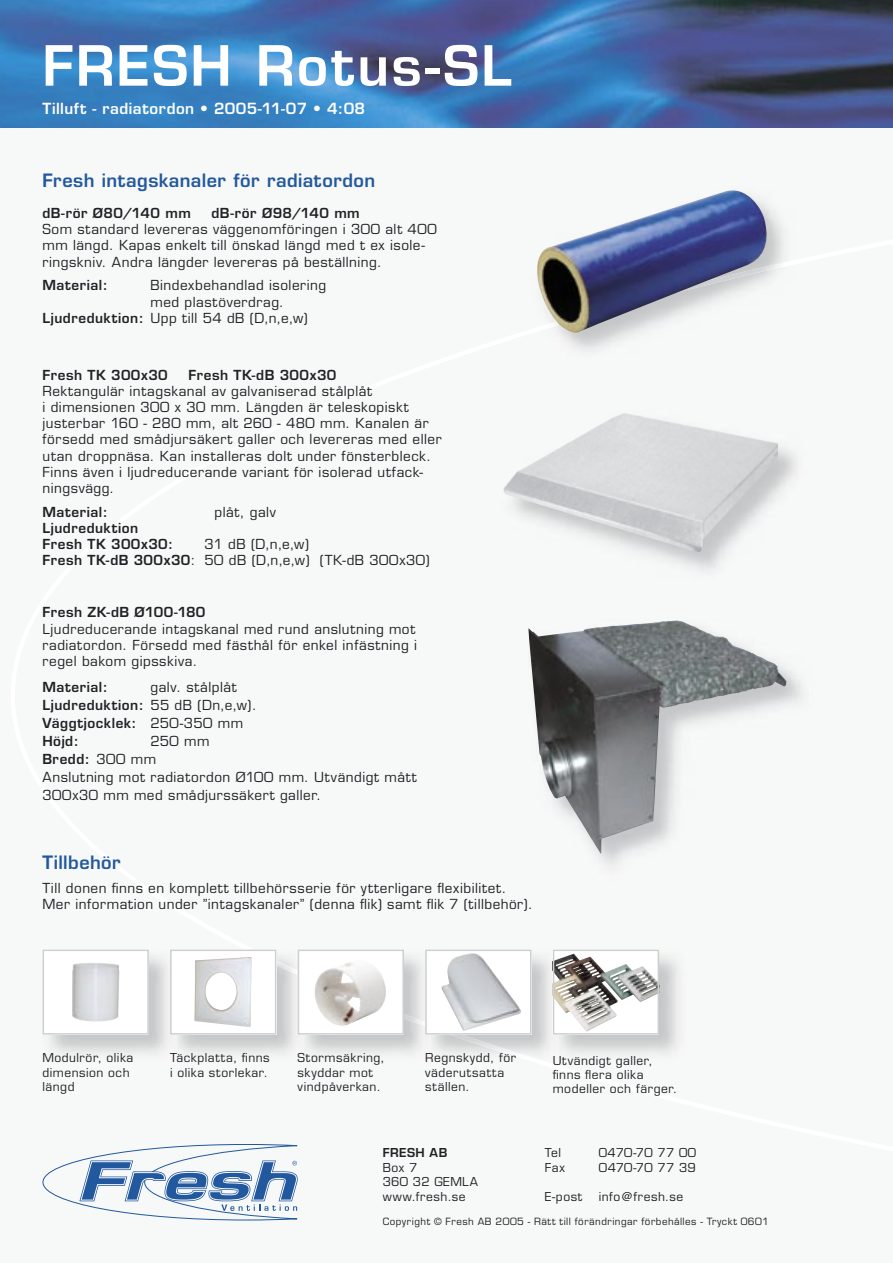
<style>
.page{position:relative;width:893px;height:1263px;background:#fff}
.page>*{position:absolute;margin:0;border:0;box-sizing:border-box;transform-origin:0 0}
.t1{font:600 54px "Eurostile";letter-spacing:.035em;color:#fff}
.t2{font:600 18px "Eurostile";letter-spacing:.025em;color:#22589d}
.t3{font:600 15px "Eurostile";letter-spacing:.03em;color:#fff}
.t4{font:13.5px/16.2px "Eurostile";letter-spacing:.04em;color:#212125}
.t5{font:600 13.5px/16.2px "Eurostile";letter-spacing:.035em;color:#212125}
.t6{font:12px/14.4px "Eurostile";letter-spacing:.045em;color:#212125}
.t7{font:12px "Eurostile";letter-spacing:.025em;color:#212125}
.t8{font:12px "Eurostile";letter-spacing:.02em;color:#212125}
.t9{font:600 12px "Eurostile";letter-spacing:.035em;color:#212125}
.t10{font:9.75px "Eurostile";letter-spacing:.05em;color:#212125}
.s1{font-weight:600}
</style>
<div class="page">
<img style="left:0;top:0;width:893px;height:128px">
<svg style="left:43px;top:1144px;width:255px;height:76px"></svg>
<img style="left:431px;top:949px;width:120px;height:110px">
<img style="left:449px;top:1034px;width:99px;height:25px">
<img style="left:564px;top:662px;width:249px;height:212px">
<img style="left:528px;top:620px;width:258px;height:201px">
<img style="left:503px;top:413px;width:299px;height:164px">
<img style="left:692px;top:413px;width:86px;height:139px">
<img style="left:404px;top:1014px;width:20px;height:12px">
<img style="left:424px;top:948px;width:7px;height:114px">
<img style="left:551px;top:948px;width:8px;height:114px">
<img style="left:534px;top:186px;width:238px;height:150px">
<img style="left:176px;top:974px;width:120px;height:85px">
<img style="left:276px;top:950px;width:20px;height:24px">
<img style="left:169px;top:948px;width:7px;height:114px">
<svg style="left:43px;top:949px;width:106px;height:85px"></svg>
<svg style="left:170px;top:949px;width:106px;height:85px"></svg>
<svg style="left:296px;top:949px;width:108px;height:85px"></svg>
<svg style="left:424px;top:949px;width:107px;height:85px"></svg>
<svg style="left:553px;top:949px;width:106px;height:85px"></svg>
<h1 class="t1" style="left:43px;top:32px;width:470px">FRESH Rotus-SL</h1>
<p class="t3" style="left:43px;top:100px;width:324px">Tilluft - radiatordon • 2005-11-07 • 4:08</p>
<h2 class="t2" style="left:43px;top:169px;width:334px">Fresh intagskanaler för radiatordon</h2>
<p class="t5" style="left:43px;top:205px;width:150px">dB-rör Ø80/140 mm</p>
<p class="t5" style="left:212px;top:205px;width:150px">dB-rör Ø98/140 mm</p>
<p class="t4" style="left:43px;top:221px;width:396px">Som standard levereras väggenomföringen i 300 alt 400 mm längd. Kapas enkelt till önskad längd med t ex isole&shy;ringskniv. Andra längder levereras på beställning.</p>
<p class="t5" style="left:43px;top:277px;width:67px">Material:</p>
<p class="t4" style="left:151px;top:277px;width:177px">Bindexbehandlad isolering</p>
<p class="t4" style="left:151px;top:294px;width:135px">med plastöverdrag.</p>
<p class="t4" style="left:43px;top:310px;width:267px"><span class="s1">Ljudreduktion:</span> Upp till 54 dB (D,n,e,w)</p>
<p class="t5" style="left:43px;top:366px;width:127px">Fresh TK 300x30</p>
<p class="t5" style="left:188px;top:366px;width:149px">Fresh TK-dB 300x30</p>
<p class="t4" style="left:43px;top:383px;width:401px">Rektangulär intagskanal av galvaniserad stålplåt<br>i dimensionen 300 x 30 mm. Längden är teleskopiskt justerbar 160 - 280 mm, alt 260 - 480 mm. Kanalen är försedd med smådjursäkert galler och levereras med eller utan droppnäsa. Kan installeras dolt under fönsterbleck.<br>Finns även i ljudreducerande variant för isolerad utfack&shy;ningsvägg.</p>
<p class="t5" style="left:43px;top:503px;width:67px">Material:</p>
<p class="t4" style="left:215px;top:504px;width:63px">plåt, galv</p>
<p class="t5" style="left:43px;top:520px;width:132px">Ljudreduktion<br>Fresh TK 300x30:</p>
<p class="t4" style="left:43px;top:536px;width:389px;text-indent:162px">31 dB (D,n,e,w)<br><span class="s1">Fresh TK-dB 300x30</span>: 50 dB (D,n,e,w) (TK-dB 300x30)</p>
<p class="t5" style="left:43px;top:604px;width:164px">Fresh ZK-dB Ø100-180</p>
<p class="t4" style="left:43px;top:621px;width:376px">Ljudreducerande intagskanal med rund anslutning mot radiatordon. Försedd med fästhål för enkel infästning i regel bakom gipsskiva.</p>
<p class="t5" style="left:43px;top:678px;width:67px">Material:</p>
<p class="t4" style="left:43px;top:678px;width:216px;line-height:18px;text-indent:108px">galv. stålplåt<br><span class="s1">Ljudreduktion:</span> 55 dB (Dn,e,w).<br><span class="s1">Väggtjocklek:</span> 250-350 mm<br><span class="s1">Höjd:</span></p>
<p class="t4" style="left:43px;top:732px;width:376px;line-height:18px;text-indent:108px">250 mm<br><span class="s1">Bredd:</span> 300 mm<br>Anslutning mot radiatordon Ø100 mm. Utvändigt mått<br>300x30 mm med smådjurssäkert galler.</p>
<h2 class="t2" style="left:43px;top:851px;width:80px">Tillbehör</h2>
<p class="t4" style="left:43px;top:880px;width:492px">Till donen finns en komplett tillbehörsserie för ytterligare flexibilitet.<br>Mer information under ”intagskanaler” (denna flik) samt flik 7 (tillbehör).</p>
<p class="t6" style="left:43px;top:1051px;width:92px">Modulrör, olika dimension och längd</p>
<p class="t6" style="left:298px;top:1051px;width:89px">Stormsäkring, skyddar mot vindpåverkan.</p>
<p class="t6" style="left:553px;top:1053px;width:126px">Utvändigt galler, finns flera olika modeller och färger.</p>
<p class="t6" style="left:170px;top:1051px;width:101px">Täckplatta, finns i olika storlekar.</p>
<p class="t6" style="left:425px;top:1051px;width:92px">Regnskydd, för väderutsatta ställen.</p>
<p class="t9" style="left:383px;top:1145px;width:66px">FRESH AB</p>
<p class="t6" style="left:545px;top:1146px;width:18px">Tel</p>
<p class="t7" style="left:599px;top:1146px;width:99px">0470-70 77 00</p>
<p class="t6" style="left:383px;top:1160px;width:36px">Box 7</p>
<p class="t6" style="left:545px;top:1160px;width:22px">Fax</p>
<p class="t8" style="left:599px;top:1160px;width:99px">0470-70 77 39</p>
<p class="t6" style="left:383px;top:1175px;width:97px">360 32 GEMLA www.fresh.se</p>
<p class="t6" style="left:545px;top:1189px;width:39px">E-post</p>
<p class="t6" style="left:599px;top:1189px;width:86px">info@fresh.se</p>
<p class="t10" style="left:383px;top:1215px;width:388px">Copyright © Fresh AB 2005 - Rätt till förändringar förbehålles - Tryckt 0601</p>
</div>
